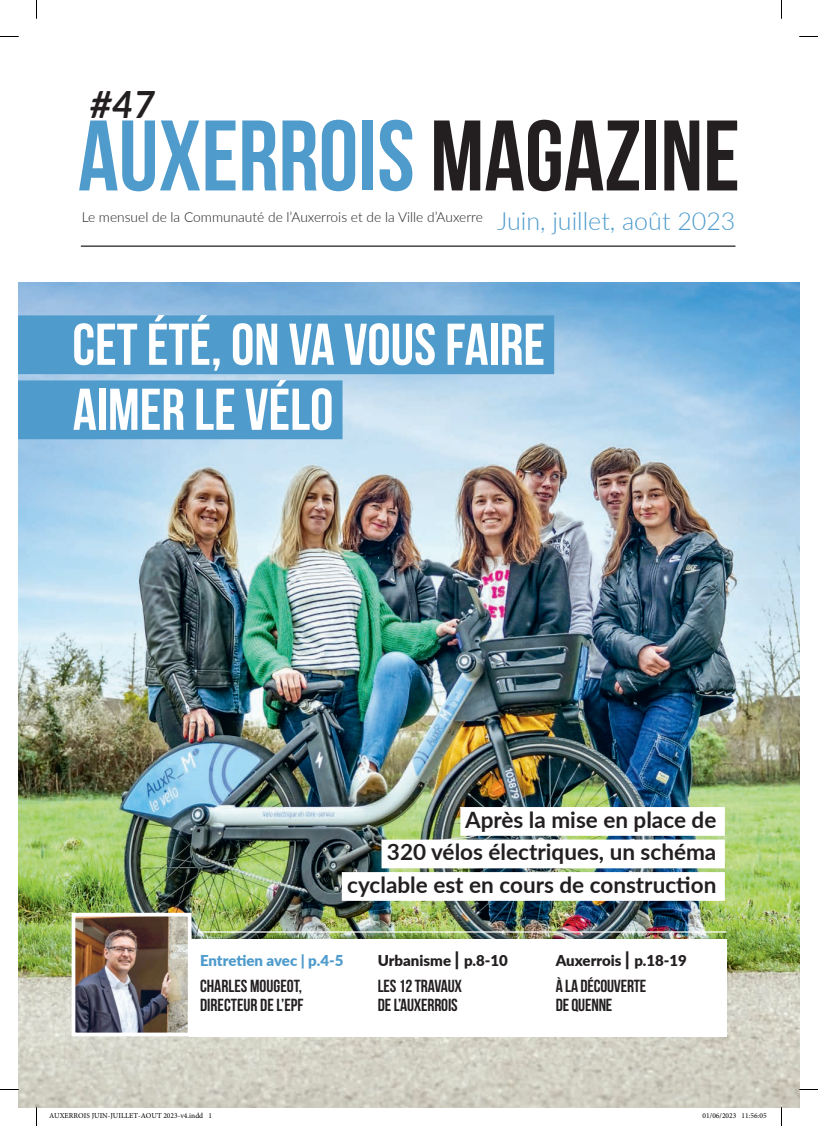
<style>
.page{position:relative;width:818px;height:1126px;background:#fff}
.page>*{position:absolute;margin:0;border:0;box-sizing:border-box;transform-origin:0 0}
.t1{font:700 99.88px "Bebas Neue";color:#4e9bcc}
.t2{font:700 58.75px/65px "Bebas Neue";color:#fff}
.t3{font:italic 700 37.5px "Lato";color:#231f20}
.t4{font:300 25px "Lato";color:#4e9bcc}
.t5{font:700 22.5px/32.5px "Lato";color:#231f20;text-align:right}
.t6{font:700 17.5px/18.8px "Bebas Neue";letter-spacing:-.01em;color:#231f20}
.t7{font:900 15px "Lato";color:#231f20}
.t8{font:900 15px "Lato";letter-spacing:-.005em;color:#4e9bcc}
.t9{font:300 13.75px "Lato";color:#231f20}
.t10{font:7.5px "Minion Pro";color:#000}
.s1{color:#231f20}
.s2{color:#fff}
.s3{font-size:18.75px}
</style>
<div class="page">
<img style="left:19px;top:283px;width:779px;height:824px">
<div style="left:19px;top:315px;width:535px;height:59px;background:#4e9bcc"></div>
<div style="left:19px;top:380px;width:323px;height:59px;background:#4e9bcc"></div>
<hr style="left:81px;top:245px;width:654px;height:2px;background:#231f20">
<div style="left:460px;top:807px;width:264px;height:28px;background:#fff"></div>
<div style="left:381px;top:839px;width:343px;height:29px;background:#fff"></div>
<div style="left:341px;top:872px;width:383px;height:28px;background:#fff"></div>
<div style="left:189px;top:938px;width:537px;height:98px;background:#fff"></div>
<hr style="left:198px;top:931px;width:528px;height:1px;background:#fff">
<img style="left:77px;top:917px;width:109px;height:114px">
<div style="left:72px;top:912px;width:119px;height:124px;border:4px solid #fff"></div>
<svg style="left:0;top:36px;width:19px;height:1px"></svg>
<svg style="left:799px;top:36px;width:18px;height:1px"></svg>
<svg style="left:0;top:1088px;width:19px;height:2px"></svg>
<svg style="left:798px;top:1088px;width:19px;height:2px"></svg>
<svg style="left:36px;top:0;width:1px;height:19px"></svg>
<svg style="left:36px;top:1107px;width:1px;height:18px"></svg>
<h3 class="t3" style="left:90px;top:77px;width:67px">#47</h3>
<h1 class="t1" style="left:78px;top:101px;width:663px">AUXERROIS <span class="s1">MAGAZINE</span></h1>
<p class="t4" style="left:496px;top:203px;width:240px">Juin, juillet, août 2023</p>
<p class="t9" style="left:82px;top:207px;width:402px">Le mensuel de la Communauté de l’Auxerrois et de la Ville d’Auxerre</p>
<h2 class="t2" style="left:72px;top:311px;width:474px">CET ÉTÉ, ON VA VOUS FAIRE<br>AIMER LE VÉLO</h2>
<p class="t5" style="left:347px;top:802px;width:379px">Après la mise en place de<span class="s2">-<br></span>320 vélos électriques, un schéma&shy;cyclable est en cours de construction<span class="s2">-</span></p>
<p class="t8" style="left:200px;top:949px;width:145px">Entretien avec | p.4-5</p>
<p class="t6" style="left:200px;top:976px;width:105px">CHARLES MOUGEOT,<br>DIRECTEUR DE L’EPF</p>
<p class="t7" style="left:377px;top:949px;width:131px">Urbanisme <span class="s3">|</span> p.8-10</p>
<p class="t6" style="left:377px;top:976px;width:86px">LES 12 TRAVAUX<br>DE L’AUXERROIS</p>
<p class="t7" style="left:555px;top:949px;width:133px">Auxerrois <span class="s3">|</span> p.18-19</p>
<p class="t6" style="left:555px;top:976px;width:92px">À LA DÉCOUVERTE<br>DE QUENNE</p>
<p class="t10" style="left:49px;top:1110px;width:164px">AUXERROIS JUIN-JUILLET-AOUT 2023-v4.indd 1</p>
<p class="t10" style="left:702px;top:1110px;width:65px">01/06/2023 11:56:05</p>
</div>
